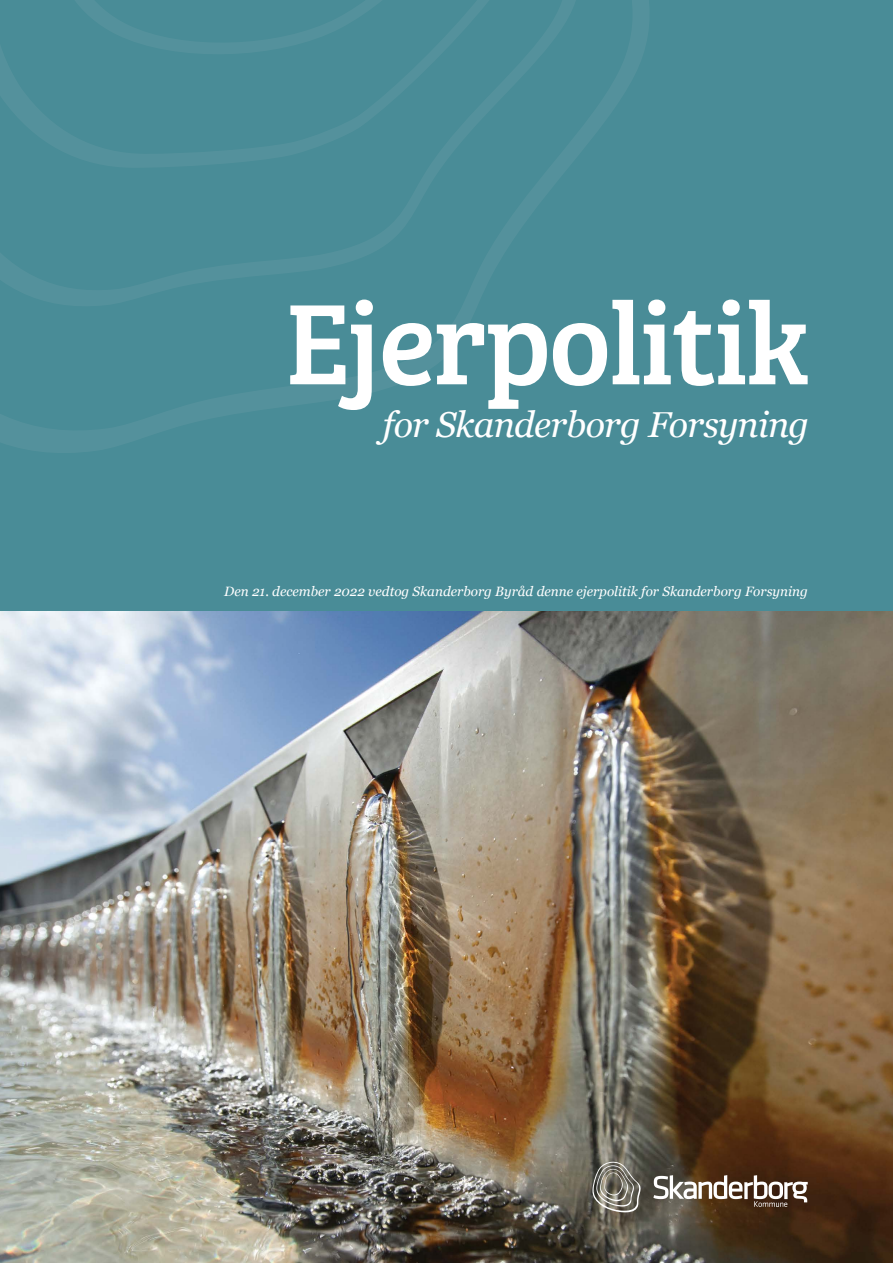
<style>
.page{position:relative;width:893px;height:1263px;background:#fff}
.page>*{position:absolute;margin:0;border:0;box-sizing:border-box;transform-origin:0 0}
.Overskrift{font:118.5px "Bree Serif";letter-spacing:-.02em;color:#fff}
.For_skanderborg_fors{font:italic 36px "Georgia";letter-spacing:-.02em;color:#fff}
.Vedtaget_tekst_på_fo{font:italic 13.5px "Georgia";color:#fff}
</style>
<div class="page">
<img style="left:0;top:610px;width:893px;height:653px">
<svg style="left:592px;top:1161px;width:49px;height:51px;background:#7f7c72"></svg>
<svg style="left:653px;top:1175px;width:155px;height:32px"></svg>
<div style="left:0;top:0;width:893px;height:610px;background:#498c97"></div>
<svg style="left:0;top:0;width:649px;height:453px"></svg>
<svg style="left:0;top:0;width:590px;height:312px"></svg>
<svg style="left:0;top:0;width:532px;height:168px"></svg>
<p class="Overskrift" style="left:285px;top:252px;width:526px">Ejerpolitik</p>
<h1 class="For_skanderborg_fors" style="left:383px;top:398px;width:428px">for Skanderborg Forsyning</h1>
<p class="Vedtaget_tekst_på_fo" style="left:224px;top:581px;width:585px">Den 21. december 2022 vedtog Skanderborg Byråd denne ejerpolitik for Skanderborg Forsyning</p>
</div>
